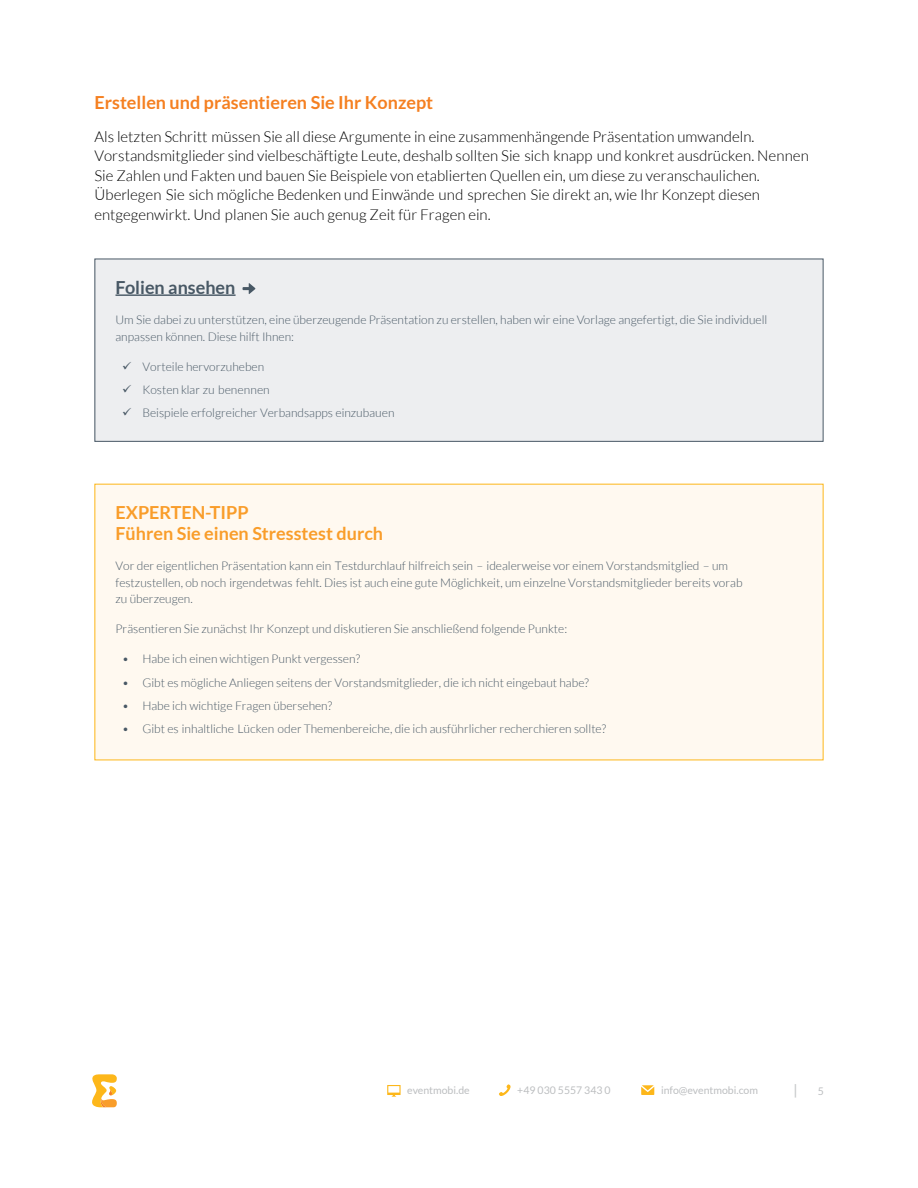
<style>
.page{position:relative;width:918px;height:1188px;background:#fff}
.page>*{position:absolute;margin:0;border:0;box-sizing:border-box;transform-origin:0 0}
.t1{font:700 18px/21px "Lato";color:#f99d2a}
.t2{font:700 18px "Lato";color:#f58021}
.t3{font:700 18px "Lato";color:#485865}
.t4{font:300 15px/19.5px "Lato";color:#000}
.t5{font:300 12px/16.5px "Lato";color:#485865}
.t6{font:10.5px "Lato";color:#bcbec0}
</style>
<div class="page">
<svg style="left:795px;top:1084px;width:1px;height:14px"></svg>
<svg style="left:92px;top:1074px;width:25px;height:33px"></svg>
<svg style="left:499px;top:1084px;width:12px;height:12px"></svg>
<svg style="left:387px;top:1085px;width:14px;height:12px"></svg>
<svg style="left:641px;top:1085px;width:13px;height:10px"></svg>
<div style="left:95px;top:259px;width:728px;height:182px;background:#edeef0"></div>
<hr style="left:116px;top:294px;width:120px;height:2px;background:#485865">
<svg style="left:243px;top:283px;width:12px;height:11px"></svg>
<div style="left:94px;top:259px;width:730px;height:183px;border:1px solid #485865"></div>
<div style="left:95px;top:484px;width:728px;height:276px;background:#fff9f0"></div>
<h1 class="t2" style="left:94px;top:92px;width:340px">Erstellen und präsentieren Sie Ihr Konzept</h1>
<p class="t4" style="left:94px;top:127px;width:716px">Als letzten Schritt müssen Sie all diese Argumente in eine zusammenhängende Präsentation umwandeln.<br>Vorstandsmitglieder sind vielbeschäftigte Leute, deshalb sollten Sie sich knapp und konkret ausdrücken. Nennen Sie Zahlen und Fakten und bauen Sie Beispiele von etablierten Quellen ein, um diese zu veranschaulichen.<br>Überlegen Sie sich mögliche Bedenken und Einwände und sprechen Sie direkt an, wie Ihr Konzept diesen entgegenwirkt. Und planen Sie auch genug Zeit für Fragen ein.</p>
<h1 class="t3" style="left:116px;top:277px;width:121px">Folien ansehen</h1>
<p class="t5" style="left:116px;top:312px;width:653px">Um Sie dabei zu unterstützen, eine überzeugende Präsentation zu erstellen, haben wir eine Vorlage angefertigt, die Sie individuell anpassen können. Diese hilft Ihnen:</p>
<p class="t5" style="left:122px;top:358px;width:143px">✓ Vorteile hervorzuheben</p>
<p class="t5" style="left:122px;top:381px;width:149px">✓ Kosten klar zu benennen</p>
<p class="t5" style="left:122px;top:405px;width:274px">✓ Beispiele erfolgreicher Verbandsapps einzubauen</p>
<h1 class="t1" style="left:116px;top:502px;width:269px">EXPERTEN-TIPP<br>Führen Sie einen Stresstest durch</h1>
<p class="t5" style="left:115px;top:558px;width:629px">Vor der eigentlichen Präsentation kann ein Testdurchlauf hilfreich sein – idealerweise vor einem Vorstandsmitglied – um festzustellen, ob noch irgendetwas fehlt. Dies ist auch eine gute Möglichkeit, um einzelne Vorstandsmitglieder bereits vorab zu überzeugen.</p>
<p class="t5" style="left:115px;top:621px;width:453px">Präsentieren Sie zunächst Ihr Konzept und diskutieren Sie anschließend folgende Punkte:</p>
<p class="t5" style="left:122px;top:651px;width:240px">• Habe ich einen wichtigen Punkt vergessen?</p>
<p class="t5" style="left:122px;top:674px;width:468px">• Gibt es mögliche Anliegen seitens der Vorstandsmitglieder, die ich nicht eingebaut habe?</p>
<p class="t5" style="left:122px;top:697px;width:212px">• Habe ich wichtige Fragen übersehen?</p>
<p class="t5" style="left:122px;top:721px;width:486px">• Gibt es inhaltliche Lücken oder Themenbereiche, die ich ausführlicher recherchieren sollte?</p>
<p class="t6" style="left:407px;top:1085px;width:64px">eventmobi.de</p>
<p class="t6" style="left:517px;top:1085px;width:95px">+49 030 5557 343 0</p>
<p class="t6" style="left:661px;top:1085px;width:98px">info@eventmobi.com</p>
<p class="t6" style="left:818px;top:1085px;width:8px">5</p>
</div>
